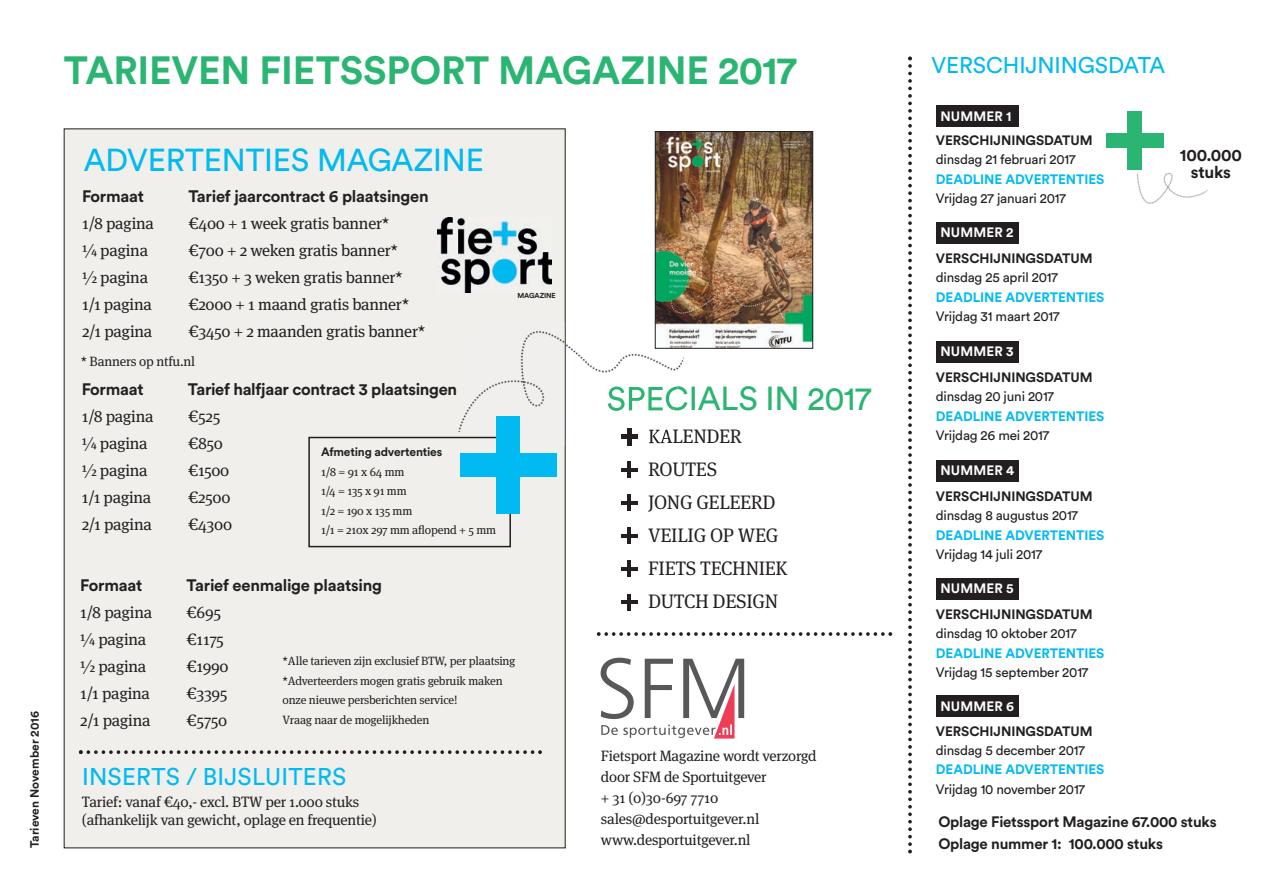
<style>
.page{position:relative;width:1263px;height:893px;background:#fff}
.page>*{position:absolute;margin:0;border:0;box-sizing:border-box;transform-origin:0 0}
.t1{font:700 39px "Circular Pro";letter-spacing:-.005em;color:#2bb572}
.t2{font:33px "Circular Pro";letter-spacing:-.005em;color:#2bb572}
.t3{font:31.5px "Circular Pro";letter-spacing:-.005em;color:#00baf1}
.t4{font:24px "Circular Pro";letter-spacing:.01em;color:#00baf1}
.t5{font:22.5px "Circular Pro";letter-spacing:-.005em;color:#00baf1}
.t6{font:19.5px/33px "Meta Serif";letter-spacing:-.015em;color:#231f20}
.t7{font:700 16.8px/16.8px "Circular Pro";letter-spacing:-.015em;color:#231f20;text-align:center}
.t8{font:16.5px "Meta Serif";letter-spacing:-.015em;color:#231f20}
.t9{font:700 16.5px "Circular Pro";letter-spacing:-.015em;color:#231f20}
.t10{font:15px/21px "Meta Serif";letter-spacing:-.015em;color:#231f20}
.t11{font:700 15px/22.5px "Circular Pro";letter-spacing:-.015em;color:#231f20}
.t12{font:13.5px "Circular Pro";letter-spacing:-.015em;color:#231f20}
.t13{font:700 13.5px "Circular Pro";letter-spacing:-.005em;color:#00baf1}
.t14{font:700 13.5px "Circular Pro";letter-spacing:-.005em;color:#231f20}
.t15{font:700 13.5px "Circular Pro";letter-spacing:.01em;color:#fff}
.t16{font:13.5px "Meta Serif";letter-spacing:-.015em;color:#231f20}
.t17{font:12px/19.5px "Meta Serif";letter-spacing:-.015em;color:#231f20}
.t18{font:700 12px "Circular Pro";letter-spacing:-.015em;color:#231f20}
.t19{font:700 7.2px "Circular Pro";letter-spacing:-.015em;color:#231f20}
</style>
<div class="page">
<div style="left:936px;top:105px;width:82px;height:22px;background:#231f20"></div>
<div style="left:936px;top:222px;width:82px;height:22px;background:#231f20"></div>
<div style="left:936px;top:341px;width:82px;height:22px;background:#231f20"></div>
<div style="left:936px;top:460px;width:82px;height:22px;background:#231f20"></div>
<div style="left:936px;top:578px;width:82px;height:21px;background:#231f20"></div>
<div style="left:936px;top:695px;width:82px;height:22px;background:#231f20"></div>
<div style="left:64px;top:129px;width:501px;height:719px;background:#f0efec"></div>
<svg style="left:908px;top:57px;width:4px;height:796px"></svg>
<svg style="left:597px;top:632px;width:295px;height:4px"></svg>
<svg style="left:79px;top:750px;width:463px;height:4px"></svg>
<svg style="left:601px;top:658px;width:143px;height:81px"></svg>
<hr style="left:627px;top:462px;width:4px;height:16px;background:#231f20">
<hr style="left:621px;top:468px;width:16px;height:4px;background:#231f20">
<hr style="left:627px;top:495px;width:4px;height:16px;background:#231f20">
<hr style="left:621px;top:501px;width:16px;height:4px;background:#231f20">
<hr style="left:627px;top:528px;width:4px;height:16px;background:#231f20">
<hr style="left:621px;top:534px;width:16px;height:4px;background:#231f20">
<hr style="left:627px;top:561px;width:4px;height:16px;background:#231f20">
<hr style="left:621px;top:567px;width:16px;height:4px;background:#231f20">
<hr style="left:627px;top:594px;width:4px;height:16px;background:#231f20">
<hr style="left:621px;top:600px;width:16px;height:4px;background:#231f20">
<img style="left:566px;top:323px;width:118px;height:123px">
<img style="left:458px;top:311px;width:107px;height:135px">
<img style="left:565px;top:323px;width:1px;height:123px">
<img style="left:649px;top:430px;width:20px;height:13px">
<svg style="left:621px;top:429px;width:17px;height:16px"></svg>
<img style="left:608px;top:386px;width:70px;height:25px">
<img style="left:1127px;top:147px;width:81px;height:57px">
<img style="left:437px;top:217px;width:115px;height:75px">
<div style="left:1128px;top:112px;width:14px;height:58px;background:#2bb572"></div>
<div style="left:1106px;top:134px;width:57px;height:14px;background:#2bb572"></div>
<img style="left:657px;top:133px;width:154px;height:214px">
<div style="left:655px;top:131px;width:158px;height:218px;border:1px solid #231f20"></div>
<div style="left:308px;top:437px;width:203px;height:110px;border:2px solid #231f20"></div>
<div style="left:496px;top:417px;width:24px;height:97px;background:#00baf1"></div>
<div style="left:459px;top:454px;width:97px;height:23px;background:#00baf1"></div>
<p class="t18" style="left:30px;top:848px;width:139px;rotate:-90deg">Tarieven November 2016</p>
<h1 class="t1" style="left:64px;top:56px;width:734px">TARIEVEN FIETSSPORT MAGAZINE 2017</h1>
<h3 class="t3" style="left:84px;top:148px;width:402px">ADVERTENTIES MAGAZINE</h3>
<p class="t9" style="left:82px;top:190px;width:63px">Formaat</p>
<p class="t9" style="left:188px;top:190px;width:242px">Tarief jaarcontract 6 plaatsingen</p>
<p class="t8" style="left:82px;top:217px;width:73px">1/8 pagina</p>
<p class="t8" style="left:188px;top:217px;width:203px">€400 + 1 week gratis banner*</p>
<p class="t8" style="left:82px;top:244px;width:68px">¼ pagina</p>
<p class="t8" style="left:188px;top:244px;width:211px">€700 + 2 weken gratis banner*</p>
<p class="t8" style="left:82px;top:271px;width:68px">½ pagina</p>
<p class="t8" style="left:188px;top:271px;width:216px">€1350 + 3 weken gratis banner*</p>
<p class="t8" style="left:82px;top:298px;width:71px">1/1 pagina</p>
<p class="t8" style="left:188px;top:298px;width:222px">€2000 + 1 maand gratis banner*</p>
<p class="t8" style="left:82px;top:325px;width:72px">2/1 pagina</p>
<p class="t8" style="left:188px;top:325px;width:238px">€3450 + 2 maanden gratis banner*</p>
<p class="t16" style="left:81px;top:356px;width:116px">* Banners op ntfu.nl</p>
<p class="t9" style="left:82px;top:383px;width:63px">Formaat</p>
<p class="t9" style="left:188px;top:383px;width:271px">Tarief halfjaar contract 3 plaatsingen</p>
<p class="t8" style="left:82px;top:410px;width:73px">1/8 pagina</p>
<p class="t8" style="left:188px;top:410px;width:34px">€525</p>
<p class="t8" style="left:82px;top:437px;width:68px">¼ pagina</p>
<p class="t8" style="left:188px;top:437px;width:36px">€850</p>
<p class="t8" style="left:82px;top:464px;width:68px">½ pagina</p>
<p class="t8" style="left:188px;top:464px;width:43px">€1500</p>
<p class="t8" style="left:82px;top:491px;width:71px">1/1 pagina</p>
<p class="t8" style="left:188px;top:491px;width:44px">€2500</p>
<p class="t8" style="left:82px;top:518px;width:72px">2/1 pagina</p>
<p class="t8" style="left:188px;top:518px;width:46px">€4300</p>
<p class="t18" style="left:321px;top:448px;width:123px">Afmeting advertenties</p>
<p class="t17" style="left:321px;top:463px;width:177px">1/8 = 91 x 64 mm<br>1/4 = 135 x 91 mm<br>1/2 = 190 x 135 mm<br>1/1 = 210x 297 mm aflopend + 5 mm</p>
<p class="t19" style="left:518px;top:293px;width:40px">MAGAZINE</p>
<p class="t9" style="left:80px;top:579px;width:63px">Formaat</p>
<p class="t9" style="left:187px;top:579px;width:197px">Tarief eenmalige plaatsing</p>
<p class="t8" style="left:80px;top:606px;width:73px">1/8 pagina</p>
<p class="t8" style="left:187px;top:606px;width:36px">€695</p>
<p class="t8" style="left:80px;top:633px;width:68px">¼ pagina</p>
<p class="t8" style="left:187px;top:633px;width:39px">€1175</p>
<p class="t8" style="left:80px;top:660px;width:68px">½ pagina</p>
<p class="t8" style="left:187px;top:660px;width:44px">€1990</p>
<p class="t8" style="left:80px;top:687px;width:71px">1/1 pagina</p>
<p class="t8" style="left:187px;top:687px;width:43px">€3395</p>
<p class="t8" style="left:80px;top:714px;width:72px">2/1 pagina</p>
<p class="t8" style="left:187px;top:714px;width:42px">€5750</p>
<p class="t17" style="left:283px;top:652px;width:234px">*Alle tarieven zijn exclusief BTW, per plaatsing *Adverteerders mogen gratis gebruik maken onze nieuwe persberichten service!<br>Vraag naar de mogelijkheden</p>
<h3 class="t4" style="left:82px;top:768px;width:266px">INSERTS / BIJSLUITERS</h3>
<p class="t10" style="left:82px;top:793px;width:296px;line-height:18.6px">Tarief: vanaf €40,- excl. BTW per 1.000 stuks (afhankelijk van gewicht, oplage en frequentie)</p>
<h2 class="t2" style="left:606px;top:386px;width:266px">SPECIALS IN 2017</h2>
<p class="t6" style="left:648px;top:421px;width:141px">KALENDER<br>ROUTES<br>JONG GELEERD<br>VEILIG OP WEG<br>FIETS TECHNIEK<br>DUTCH DESIGN</p>
<p class="t10" style="left:601px;top:746px;width:217px">Fietsport Magazine wordt verzorgd door SFM de Sportuitgever<br>+ 31 (0)30-697 7710 sales@desportuitgever.nl www.desportuitgever.nl</p>
<h3 class="t5" style="left:931px;top:57px;width:235px">VERSCHIJNINGSDATA</h3>
<p class="t15" style="left:940px;top:111px;width:73px">NUMMER 1</p>
<p class="t14" style="left:936px;top:135px;width:158px">VERSCHIJNINGSDATUM</p>
<p class="t12" style="left:936px;top:154px;width:141px">dinsdag 21 februari 2017</p>
<p class="t13" style="left:936px;top:174px;width:170px">DEADLINE ADVERTENTIES</p>
<p class="t12" style="left:936px;top:193px;width:132px">Vrijdag 27 januari 2017</p>
<p class="t15" style="left:940px;top:228px;width:75px">NUMMER 2</p>
<p class="t14" style="left:936px;top:253px;width:158px">VERSCHIJNINGSDATUM</p>
<p class="t12" style="left:936px;top:273px;width:124px">dinsdag 25 april 2017</p>
<p class="t13" style="left:936px;top:292px;width:170px">DEADLINE ADVERTENTIES</p>
<p class="t12" style="left:936px;top:312px;width:125px">Vrijdag 31 maart 2017</p>
<p class="t15" style="left:940px;top:347px;width:75px">NUMMER 3</p>
<p class="t14" style="left:936px;top:372px;width:158px">VERSCHIJNINGSDATUM</p>
<p class="t12" style="left:936px;top:391px;width:120px">dinsdag 20 juni 2017</p>
<p class="t13" style="left:936px;top:411px;width:170px">DEADLINE ADVERTENTIES</p>
<p class="t12" style="left:936px;top:430px;width:115px">Vrijdag 26 mei 2017</p>
<p class="t15" style="left:940px;top:466px;width:75px">NUMMER 4</p>
<p class="t14" style="left:936px;top:491px;width:158px">VERSCHIJNINGSDATUM</p>
<p class="t12" style="left:936px;top:511px;width:144px">dinsdag 8 augustus 2017</p>
<p class="t13" style="left:936px;top:530px;width:170px">DEADLINE ADVERTENTIES</p>
<p class="t12" style="left:936px;top:550px;width:108px">Vrijdag 14 juli 2017</p>
<p class="t15" style="left:940px;top:583px;width:75px">NUMMER 5</p>
<p class="t14" style="left:936px;top:609px;width:158px">VERSCHIJNINGSDATUM</p>
<p class="t12" style="left:936px;top:628px;width:142px">dinsdag 10 oktober 2017</p>
<p class="t13" style="left:936px;top:648px;width:170px">DEADLINE ADVERTENTIES</p>
<p class="t12" style="left:936px;top:667px;width:154px">Vrijdag 15 september 2017</p>
<p class="t15" style="left:940px;top:701px;width:75px">NUMMER 6</p>
<p class="t14" style="left:936px;top:726px;width:158px">VERSCHIJNINGSDATUM</p>
<p class="t12" style="left:936px;top:745px;width:151px">dinsdag 5 december 2017</p>
<p class="t13" style="left:936px;top:765px;width:170px">DEADLINE ADVERTENTIES</p>
<p class="t12" style="left:936px;top:784px;width:151px">Vrijdag 10 november 2017</p>
<p class="t7" style="left:1180px;top:148px;width:64px">100.000 stuks</p>
<p class="t11" style="left:938px;top:812px;width:280px">Oplage Fietssport Magazine 67.000 stuks<br>Oplage nummer 1: 100.000 stuks</p>
</div>
